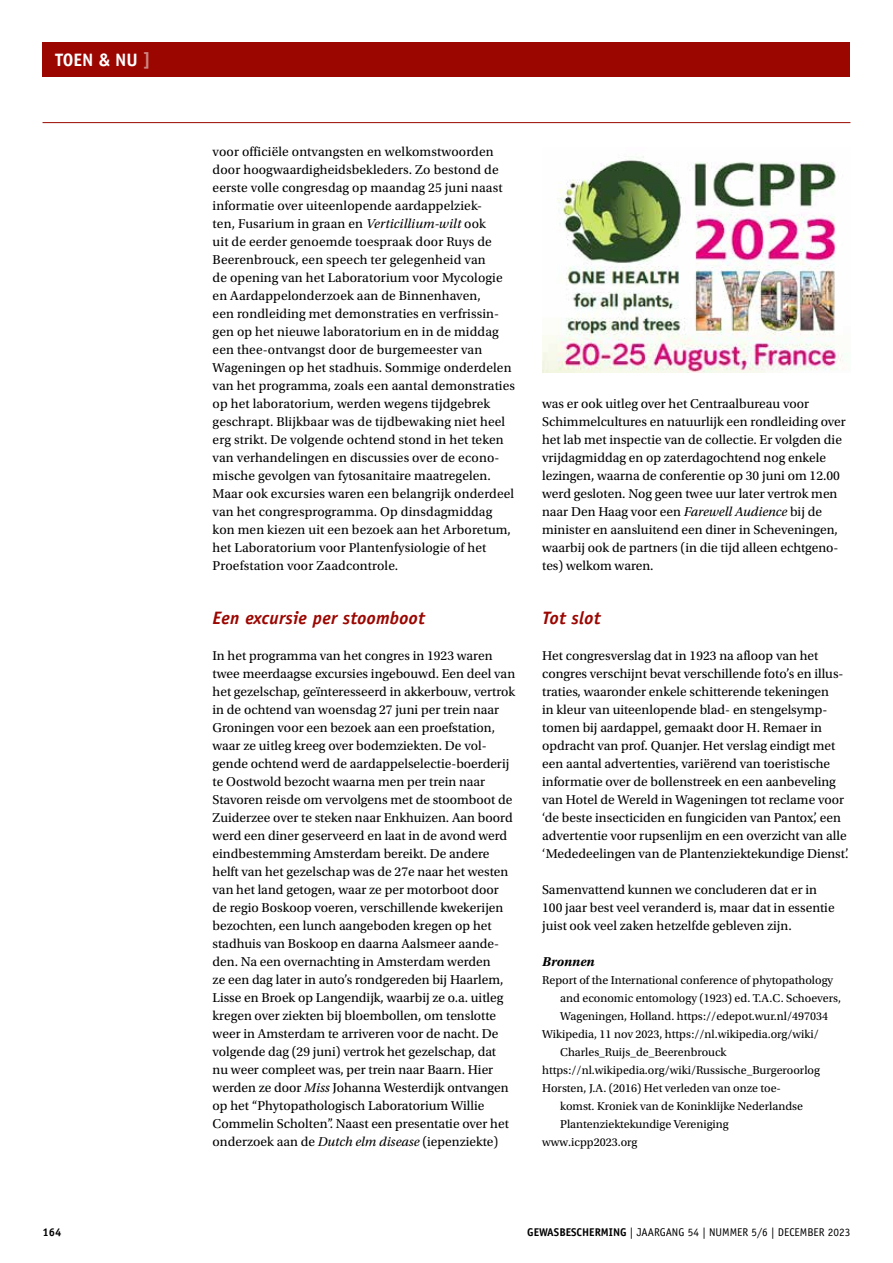
<style>
.page{position:relative;width:893px;height:1263px;background:#fff}
.page>*{position:absolute;margin:0;border:0;box-sizing:border-box;transform-origin:0 0}
.t1{font:italic 700 18px "Officina Sans Std";letter-spacing:.015em;color:#9b0600}
.t2{font:700 18px "Officina Sans Std";color:#fff}
.t3{font:13.5px/18px "Utopia Std";color:#000}
.t4{font:italic 700 13.5px "Utopia Std";color:#000}
.t5{font:12px "Utopia Std";color:#000}
.t6{font:11.25px "Officina Sans Std";color:#000}
.t7{font:700 11.25px "Officina Sans Std";color:#000}
.s1{color:#cd8380}
.s2{font-style:italic}
.s3{font-weight:700}
</style>
<div class="page">
<div style="left:43px;top:43px;width:807px;height:34px;background:#9b0600"></div>
<hr style="left:43px;top:122px;width:807px;height:1px;background:#9b0600">
<img style="left:542px;top:156px;width:305px;height:216px">
<h1 class="t2" style="left:55px;top:49px;width:97px">TOEN &amp; NU <span class="s1">]</span></h1>
<p class="t3" style="left:213px;top:143px;width:304px">voor officiële ontvangsten en welkomstwoorden door hoogwaardigheidsbekleders. Zo bestond de eerste volle congresdag op maandag 25 juni naast informatie over uiteenlopende aardappelziek-<br>ten, Fusarium in graan en <span class="s2">Verticillium-wilt</span> ook<br>uit de eerder genoemde toespraak door Ruys de Beerenbrouck, een speech ter gelegenheid van<br>de opening van het Laboratorium voor Mycologie en Aardappelonderzoek aan de Binnenhaven,<br>een rondleiding met demonstraties en verfrissin&shy;gen op het nieuwe laboratorium en in de middag een thee-ontvangst door de burgemeester van Wageningen op het stadhuis. Sommige onderdelen van het programma, zoals een aantal demonstraties op het laboratorium, werden wegens tijdgebrek geschrapt. Blijkbaar was de tijdbewaking niet heel erg strikt. De volgende ochtend stond in het teken van verhandelingen en discussies over de econo&shy;mische gevolgen van fytosanitaire maatregelen.<br>Maar ook excursies waren een belangrijk onderdeel van het congresprogramma. Op dinsdagmiddag kon men kiezen uit een bezoek aan het Arboretum, het Laboratorium voor Plantenfysiologie of het Proefstation voor Zaadcontrole.</p>
<h1 class="t1" style="left:213px;top:607px;width:214px">Een excursie per stoomboot</h1>
<p class="t3" style="left:213px;top:647px;width:304px">In het programma van het congres in 1923 waren twee meerdaagse excursies ingebouwd. Een deel van het gezelschap, geïnteresseerd in akkerbouw, vertrok in de ochtend van woensdag 27 juni per trein naar Groningen voor een bezoek aan een proefstation, waar ze uitleg kreeg over bodemziekten. De vol&shy;gende ochtend werd de aardappelselectie-boerderij te Oostwold bezocht waarna men per trein naar Stavoren reisde om vervolgens met de stoomboot de Zuiderzee over te steken naar Enkhuizen. Aan boord werd een diner geserveerd en laat in de avond werd eindbestemming Amsterdam bereikt. De andere helft van het gezelschap was de 27e naar het westen van het land getogen, waar ze per motorboot door de regio Boskoop voeren, verschillende kwekerijen bezochten, een lunch aangeboden kregen op het stadhuis van Boskoop en daarna Aalsmeer aande&shy;den. Na een overnachting in Amsterdam werden<br>ze een dag later in auto’s rondgereden bij Haarlem, Lisse en Broek op Langendijk, waarbij ze o.a. uitleg kregen over ziekten bij bloembollen, om tenslotte weer in Amsterdam te arriveren voor de nacht. De volgende dag (29 juni) vertrok het gezelschap, dat<br>nu weer compleet was, per trein naar Baarn. Hier werden ze door <span class="s2">Miss</span> Johanna Westerdijk ontvangen op het “Phytopathologisch Laboratorium Willie Commelin Scholten”. Naast een presentatie over het onderzoek aan de <span class="s2">Dutch elm disease</span> (iepenziekte)</p>
<p class="t3" style="left:542px;top:395px;width:305px">was er ook uitleg over het Centraalbureau voor Schimmelcultures en natuurlijk een rondleiding over het lab met inspectie van de collectie. Er volgden die vrijdagmiddag en op zaterdagochtend nog enkele lezingen, waarna de conferentie op 30 juni om 12.00 werd gesloten. Nog geen twee uur later vertrok men naar Den Haag voor een <span class="s2">Farewell Audience</span> bij de minister en aansluitend een diner in Scheveningen, waarbij ook de partners (in die tijd alleen echtgeno&shy;tes) welkom waren.</p>
<h1 class="t1" style="left:542px;top:607px;width:60px">Tot slot</h1>
<p class="t3" style="left:542px;top:647px;width:308px">Het congresverslag dat in 1923 na afloop van het congres verschijnt bevat verschillende foto’s en illus&shy;traties, waaronder enkele schitterende tekeningen<br>in kleur van uiteenlopende blad- en stengelsymp&shy;tomen bij aardappel, gemaakt door H. Remaer in opdracht van prof. Quanjer. Het verslag eindigt met een aantal advertenties, variërend van toeristische informatie over de bollenstreek en een aanbeveling van Hotel de Wereld in Wageningen tot reclame voor ‘de beste insecticiden en fungiciden van Pantox’, een advertentie voor rupsenlijm en een overzicht van alle ‘Mededeelingen van de Plantenziektekundige Dienst’.</p>
<p class="t3" style="left:542px;top:881px;width:294px">Samenvattend kunnen we concluderen dat er in<br>100 jaar best veel veranderd is, maar dat in essentie juist ook veel zaken hetzelfde gebleven zijn.</p>
<p class="t4" style="left:542px;top:954px;width:54px">Bronnen</p>
<p class="t5" style="left:542px;top:974px;width:293px">Report of the International conference of phytopathology</p>
<p class="t5" style="left:560px;top:992px;width:282px">and economic entomology (1923) ed. T.A.C. Schoevers,</p>
<p class="t5" style="left:560px;top:1010px;width:270px">Wageningen, Holland. https://edepot.wur.nl/497034</p>
<p class="t5" style="left:542px;top:1028px;width:278px">Wikipedia, 11 nov 2023, https://nl.wikipedia.org/wiki/</p>
<p class="t5" style="left:560px;top:1046px;width:168px">Charles_Ruijs_de_Beerenbrouck</p>
<p class="t5" style="left:542px;top:1064px;width:279px">https://nl.wikipedia.org/wiki/Russische_Burgeroorlog</p>
<p class="t5" style="left:542px;top:1082px;width:240px">Horsten, J.A. (2016) Het verleden van onze toe-</p>
<p class="t5" style="left:560px;top:1100px;width:244px">komst. Kroniek van de Koninklijke Nederlandse</p>
<p class="t5" style="left:560px;top:1118px;width:170px">Plantenziektekundige Vereniging</p>
<p class="t5" style="left:542px;top:1136px;width:97px">www.icpp2023.org</p>
<p class="t7" style="left:43px;top:1225px;width:20px">164</p>
<p class="t6" style="left:527px;top:1226px;width:325px"><span class="s3">GEWASBESCHERMING</span> | JAARGANG 54 | NUMMER 5/6 | DECEMBER 2023</p>
</div>
